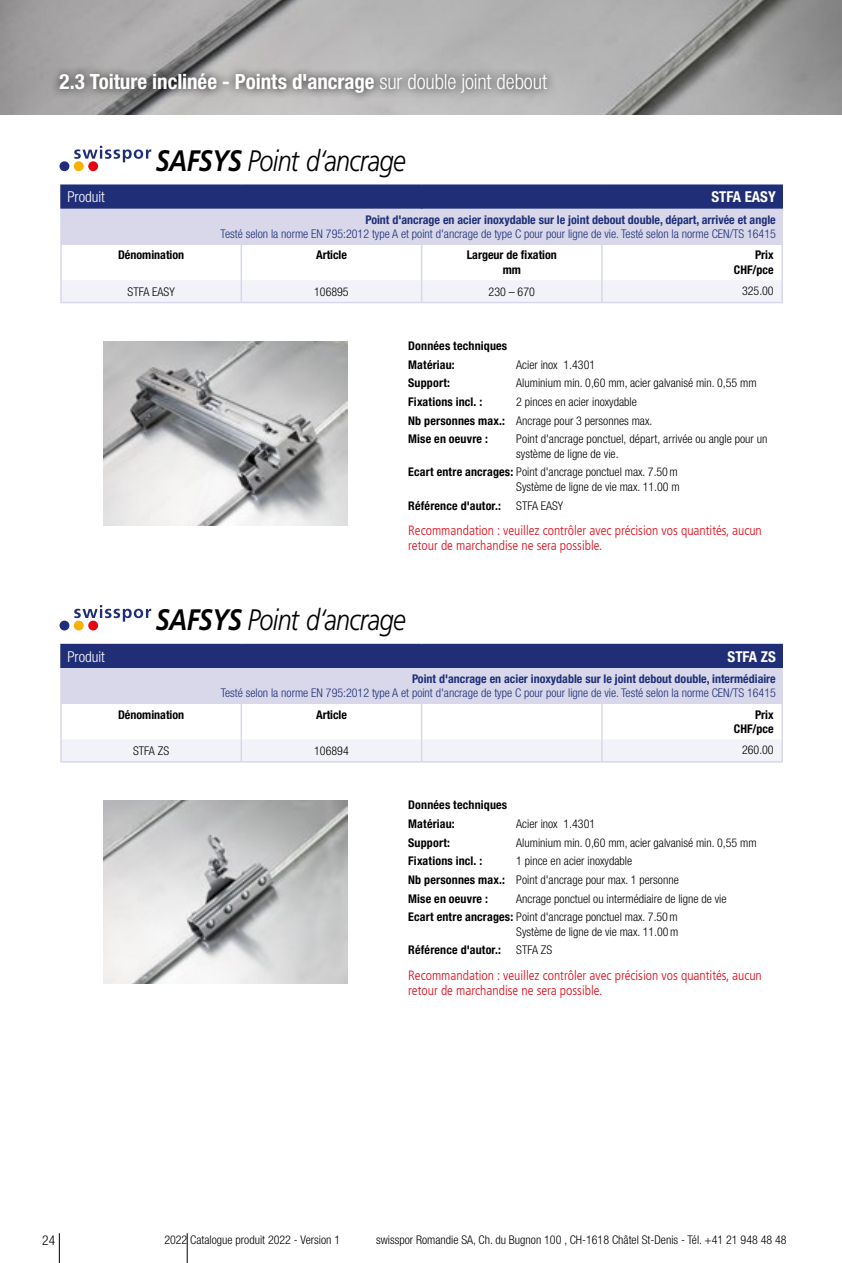
<style>
.page{position:relative;width:842px;height:1263px;background:#fff}
.page>*{position:absolute;margin:0;border:0;box-sizing:border-box;transform-origin:0 0}
.t1{font:italic 300 29.55px "Frutiger LT Std";letter-spacing:-.025em;color:#000;scale:.85 1}
.t2{font:700 condensed 21px "Helvetica Neue LT Std";color:#fff}
.t3{font:300 condensed 15px "Helvetica Neue LT Std";color:#fff}
.t4{font:700 condensed 15px "Helvetica Neue LT Std";color:#fff}
.t5{font:300 condensed 13.5px/15px "Frutiger LT Std";color:#e30613}
.t6{font:300 condensed 13.5px "Helvetica Neue LT Std";color:#000}
.t7{font:300 condensed 12px/18.6px "Helvetica Neue LT Std";color:#000}
.t8{font:700 condensed 12px/14.4px "Helvetica Neue LT Std";letter-spacing:.015em;color:#000;text-align:right}
.t9{font:300 condensed 12px "Helvetica Neue LT Std";color:#1f2e77}
.t10{font:700 condensed 12px "Helvetica Neue LT Std";color:#1f2e77}
.s1{font-weight:300}
.s2{font-weight:700}
</style>
<div class="page">
<hr style="left:59px;top:1233px;width:1px;height:30px;background:#000">
<hr style="left:187px;top:1233px;width:1px;height:30px;background:#000">
<img style="left:0;top:0;width:842px;height:115px">
<div style="left:61px;top:209px;width:721px;height:35px;background:#d8d8ea"></div>
<div style="left:62px;top:186px;width:719px;height:23px;background:#1f2e77"></div>
<hr style="left:60px;top:302px;width:181px;height:1px;background:#d8d8ea">
<hr style="left:602px;top:302px;width:181px;height:1px;background:#d8d8ea">
<hr style="left:60px;top:244px;width:2px;height:36px;background:#d8d8ea">
<hr style="left:241px;top:244px;width:1px;height:36px;background:#d8d8ea">
<hr style="left:421px;top:244px;width:1px;height:36px;background:#d8d8ea">
<hr style="left:601px;top:244px;width:2px;height:36px;background:#d8d8ea">
<hr style="left:781px;top:244px;width:2px;height:36px;background:#d8d8ea">
<hr style="left:781px;top:280px;width:2px;height:22px;background:#d8d8ea">
<hr style="left:60px;top:280px;width:2px;height:22px;background:#d8d8ea">
<div style="left:62px;top:280px;width:720px;height:23px;background:#f2f2f9"></div>
<hr style="left:601px;top:280px;width:2px;height:22px;background:#d8d8ea">
<hr style="left:60px;top:184px;width:181px;height:2px;background:#1f2e77">
<hr style="left:60px;top:186px;width:2px;height:23px;background:#1f2e77">
<hr style="left:241px;top:184px;width:181px;height:2px;background:#1f2e77">
<hr style="left:422px;top:184px;width:180px;height:2px;background:#1f2e77">
<hr style="left:602px;top:184px;width:181px;height:2px;background:#1f2e77">
<hr style="left:781px;top:186px;width:2px;height:23px;background:#1f2e77">
<hr style="left:60px;top:209px;width:2px;height:35px;background:#d8d8ea">
<hr style="left:781px;top:209px;width:2px;height:35px;background:#d8d8ea">
<svg style="left:74px;top:146px;width:77px;height:16px"></svg>
<div style="left:60px;top:161px;width:9px;height:10px;background:#1f2e77;border-radius:50%"></div>
<div style="left:74px;top:161px;width:10px;height:10px;background:#f9b000;border-radius:50%"></div>
<div style="left:88px;top:161px;width:10px;height:10px;background:#e30613;border-radius:50%"></div>
<div style="left:61px;top:668px;width:721px;height:36px;background:#d8d8ea"></div>
<div style="left:62px;top:645px;width:719px;height:23px;background:#1f2e77"></div>
<hr style="left:60px;top:761px;width:181px;height:2px;background:#d8d8ea">
<hr style="left:241px;top:761px;width:181px;height:2px;background:#d8d8ea">
<hr style="left:422px;top:761px;width:180px;height:2px;background:#d8d8ea">
<hr style="left:602px;top:761px;width:181px;height:2px;background:#d8d8ea">
<hr style="left:60px;top:704px;width:2px;height:35px;background:#d8d8ea">
<hr style="left:241px;top:704px;width:1px;height:35px;background:#d8d8ea">
<hr style="left:421px;top:704px;width:1px;height:35px;background:#d8d8ea">
<hr style="left:601px;top:704px;width:2px;height:35px;background:#d8d8ea">
<hr style="left:781px;top:704px;width:2px;height:35px;background:#d8d8ea">
<hr style="left:781px;top:739px;width:2px;height:22px;background:#d8d8ea">
<hr style="left:60px;top:739px;width:2px;height:22px;background:#d8d8ea">
<div style="left:61px;top:739px;width:721px;height:22px;background:#f2f2f9"></div>
<hr style="left:601px;top:739px;width:2px;height:22px;background:#d8d8ea">
<hr style="left:60px;top:644px;width:181px;height:1px;background:#1f2e77">
<hr style="left:60px;top:645px;width:2px;height:23px;background:#1f2e77">
<hr style="left:241px;top:644px;width:181px;height:1px;background:#1f2e77">
<hr style="left:422px;top:644px;width:180px;height:1px;background:#1f2e77">
<hr style="left:602px;top:644px;width:181px;height:1px;background:#1f2e77">
<hr style="left:781px;top:645px;width:2px;height:23px;background:#1f2e77">
<hr style="left:60px;top:668px;width:2px;height:36px;background:#d8d8ea">
<hr style="left:781px;top:668px;width:2px;height:36px;background:#d8d8ea">
<svg style="left:74px;top:605px;width:77px;height:17px"></svg>
<div style="left:60px;top:621px;width:9px;height:9px;background:#1f2e77;border-radius:50%"></div>
<div style="left:74px;top:621px;width:10px;height:9px;background:#f9b000;border-radius:50%"></div>
<div style="left:88px;top:621px;width:10px;height:9px;background:#e30613;border-radius:50%"></div>
<div style="left:50px;top:65px;width:506px;height:38px;background:#000;opacity:.75"></div>
<img style="left:104px;top:342px;width:243px;height:184px">
<img style="left:104px;top:801px;width:243px;height:182px">
<h2 class="t2" style="left:60px;top:69px;width:489px">2.3 Toiture inclinée - Points d'ancrage <span class="s1">sur double joint debout</span></h2>
<h1 class="t1" style="left:156px;top:144px;width:296px"><span class="s2">SAFSYS</span> Point d‘ancrage</h1>
<p class="t3" style="left:67px;top:188px;width:39px">Produit</p>
<p class="t4" style="left:711px;top:188px;width:66px">STFA EASY</p>
<p class="t10" style="left:365px;top:212px;width:412px">Point d'ancrage en acier inoxydable sur le joint debout double, départ, arrivée et angle</p>
<p class="t9" style="left:221px;top:227px;width:557px">Testé selon la norme EN 795:2012 type A et point d'ancrage de type C pour pour ligne de vie. Testé selon la norme CEN/TS 16415</p>
<p class="t8" style="left:118px;top:248px;width:68px">Dénomination</p>
<p class="t8" style="left:316px;top:248px;width:32px">Article</p>
<p class="t8" style="left:467px;top:248px;width:92px;text-align:center">Largeur de fixation mm</p>
<p class="t8" style="left:734px;top:248px;width:41px">Prix<br>CHF/pce</p>
<p class="t7" style="left:128px;top:282px;width:49px">STFA EASY</p>
<p class="t7" style="left:314px;top:282px;width:36px">106895</p>
<p class="t7" style="left:489px;top:282px;width:48px">230 – 670</p>
<p class="t7" style="left:742px;top:281px;width:33px">325.00</p>
<p class="t8" style="left:408px;top:336px;width:101px;line-height:18.6px;text-align:left">Données techniques<br>Matériau:</p>
<p class="t7" style="left:516px;top:355px;width:80px">Acier inox 1.4301</p>
<p class="t8" style="left:408px;top:376px;width:43px">Support:</p>
<p class="t7" style="left:516px;top:374px;width:242px">Aluminium min. 0,60 mm, acier galvanisé min. 0,55 mm</p>
<p class="t8" style="left:408px;top:394px;width:76px">Fixations incl. :</p>
<p class="t7" style="left:408px;top:392px;width:246px;text-indent:108px">2 pinces en acier inoxydable<br><span class="s2">Nb personnes max.:</span> Ancrage pour 3 personnes max.<br><span class="s2">Mise en oeuvre :</span></p>
<p class="t7" style="left:516px;top:432px;width:253px;line-height:14.4px">Point d'ancrage ponctuel, départ, arrivée ou angle pour un système de ligne de vie.</p>
<p class="t7" style="left:408px;top:465px;width:273px;line-height:14.4px;text-align:right"><span class="s2">Ecart entre ancrages:</span> Point d'ancrage ponctuel max. 7.50m<br>Système de ligne de vie max. 11.00 m</p>
<p class="t8" style="left:408px;top:498px;width:94px">Référence d'autor.:</p>
<p class="t7" style="left:516px;top:496px;width:49px">STFA EASY</p>
<p class="t5" style="left:408px;top:523px;width:355px">Recommandation : veuillez contrôler avec précision vos quantités, aucun retour de marchandise ne sera possible.</p>
<h1 class="t1" style="left:156px;top:603px;width:296px"><span class="s2">SAFSYS</span> Point d‘ancrage</h1>
<p class="t3" style="left:67px;top:648px;width:39px">Produit</p>
<p class="t4" style="left:727px;top:647px;width:50px">STFA ZS</p>
<p class="t10" style="left:412px;top:671px;width:365px">Point d'ancrage en acier inoxydable sur le joint debout double, intermédiaire</p>
<p class="t9" style="left:221px;top:686px;width:557px">Testé selon la norme EN 795:2012 type A et point d'ancrage de type C pour pour ligne de vie. Testé selon la norme CEN/TS 16415</p>
<p class="t8" style="left:118px;top:707px;width:68px">Dénomination</p>
<p class="t8" style="left:316px;top:707px;width:32px">Article</p>
<p class="t8" style="left:734px;top:707px;width:41px">Prix<br>CHF/pce</p>
<p class="t7" style="left:133px;top:741px;width:37px">STFA ZS</p>
<p class="t7" style="left:314px;top:741px;width:36px">106894</p>
<p class="t7" style="left:742px;top:741px;width:33px">260.00</p>
<p class="t8" style="left:408px;top:796px;width:101px;line-height:18.6px;text-align:left">Données techniques<br>Matériau:</p>
<p class="t7" style="left:516px;top:814px;width:80px">Acier inox 1.4301</p>
<p class="t8" style="left:408px;top:835px;width:43px">Support:</p>
<p class="t7" style="left:516px;top:833px;width:242px">Aluminium min. 0,60 mm, acier galvanisé min. 0,55 mm</p>
<p class="t8" style="left:408px;top:854px;width:76px">Fixations incl. :</p>
<p class="t7" style="left:408px;top:852px;width:272px;text-indent:108px">1 pince en acier inoxydable<br><span class="s2">Nb personnes max.:</span> Point d'ancrage pour max. 1 personne<br><span class="s2">Mise en oeuvre :</span></p>
<p class="t7" style="left:408px;top:889px;width:320px;text-indent:108px">Ancrage ponctuel ou intermédiaire de ligne de vie<br><span class="s2">Ecart entre ancrages:</span> Point d'ancrage ponctuel max. 7.50m</p>
<p class="t7" style="left:516px;top:922px;width:164px">Système de ligne de vie max. 11.00m</p>
<p class="t8" style="left:408px;top:943px;width:94px">Référence d'autor.:</p>
<p class="t7" style="left:516px;top:941px;width:37px">STFA ZS</p>
<p class="t5" style="left:408px;top:968px;width:355px">Recommandation : veuillez contrôler avec précision vos quantités, aucun retour de marchandise ne sera possible.</p>
<p class="t6" style="left:42px;top:1232px;width:14px">24</p>
<p class="t7" style="left:164px;top:1230px;width:177px">2022 Catalogue produit 2022 - Version 1</p>
<p class="t7" style="left:376px;top:1230px;width:412px">swisspor Romandie SA, Ch. du Bugnon 100 , CH-1618 Châtel St-Denis - Tél. +41 21 948 48 48</p>
</div>
